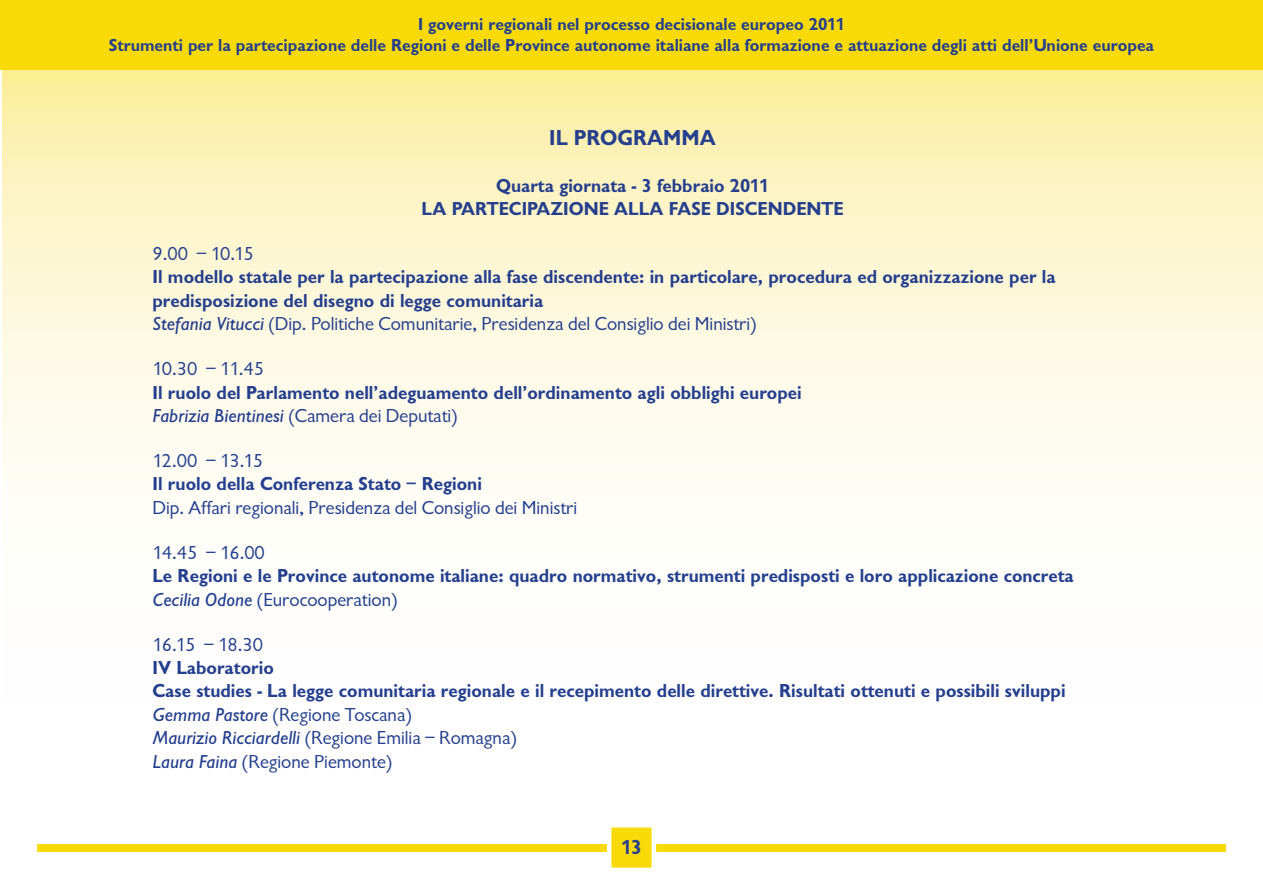
<style>
.page{position:relative;width:1263px;height:893px;background:#fff}
.page>*{position:absolute;margin:0;border:0;box-sizing:border-box;transform-origin:0 0}
.t1{font:22.5px "Gill Sans Bld";color:#253f8e}
.t2{font:21px "Gill Sans Bld";color:#253f8e}
.t3{font:19.5px/23.4px "Gill Sans Bld";color:#253f8e}
.t4{font:19.5px/23.4px "Gill Sans Rgl";color:#253f8e}
.t5{font:18px/21.6px "Gill Sans Bld";color:#253f8e;text-align:center}
.s1{font-family:"Gill Sans Mdm Itl"}
</style>
<div class="page">
<svg style="left:2px;top:69px;width:1261px;height:410px;background:#fcf6d0"></svg>
<div style="left:0;top:0;width:1263px;height:69px;background:#f8da08"></div>
<div style="left:37px;top:844px;width:1188px;height:7px;background:#f8da08"></div>
<div style="left:607px;top:823px;width:49px;height:49px;background:#f8da08;border:4px solid #fff"></div>
<p class="t5" style="left:109px;top:14px;width:1047px">I governi regionali nel processo decisionale europeo 2011<br>Strumenti per la partecipazione delle Regioni e delle Province autonome italiane alla formazione e attuazione degli atti dell’Unione europea</p>
<p class="t1" style="left:549px;top:122px;width:168px">Il programma</p>
<p class="t3" style="left:496px;top:175px;width:275px">Quarta giornata - 3 febbraio 2011</p>
<p class="t3" style="left:422px;top:198px;width:53px">LA PARTEC</p>
<p class="t3" style="left:522px;top:198px;width:61px">IPAZIONE</p>
<p class="t3" style="left:614px;top:198px;width:14px">ALLA</p>
<p class="t3" style="left:669px;top:198px;width:21px">FASE</p>
<p class="t3" style="left:716px;top:198px;width:32px">DISCENDENTE</p>
<p class="t4" style="left:153px;top:243px;width:103px">9.00 – 10.15</p>
<p class="t3" style="left:153px;top:267px;width:905px">Il modello statale per la partecipazione alla fase discendente: in particolare, procedura ed organizzazione per la predisposizione del disegno di legge comunitaria</p>
<p class="t4" style="left:153px;top:314px;width:606px"><span class="s1">Stefania Vitucci</span> (Dip. Politiche Comunitarie, Presidenza del Consiglio dei Ministri)</p>
<p class="t4" style="left:152px;top:359px;width:113px">10.30 – 11.45</p>
<p class="t3" style="left:152px;top:382px;width:651px">Il ruolo del Parlamento nell’adeguamento dell’ordinamento agli obblighi europei</p>
<p class="t4" style="left:152px;top:405px;width:307px"><span class="s1">Fabrizia Bientinesi</span> (Camera dei Deputati)</p>
<p class="t4" style="left:152px;top:450px;width:112px">12.00 – 13.15</p>
<p class="t3" style="left:152px;top:474px;width:331px">Il ruolo della Conferenza Stato – Regioni</p>
<p class="t4" style="left:152px;top:497px;width:426px">Dip. Affari regionali, Presidenza del Consiglio dei Ministri</p>
<p class="t4" style="left:152px;top:542px;width:114px">14.45 – 16.00</p>
<p class="t3" style="left:152px;top:566px;width:923px">Le Regioni e le Province autonome italiane: quadro normativo, strumenti predisposti e loro applicazione concreta</p>
<p class="t4" style="left:152px;top:589px;width:247px"><span class="s1">Cecilia Odone</span> (Eurocooperation)</p>
<p class="t4" style="left:152px;top:634px;width:112px">16.15 – 18.30</p>
<p class="t3" style="left:152px;top:657px;width:914px">IV Laboratorio<br>Case studies - La legge comunitaria regionale e il recepimento delle direttive. Risultati ottenuti e possibili sviluppi</p>
<p class="t4" style="left:152px;top:704px;width:366px"><span class="s1">Gemma Pastore</span> (Regione Toscana)<br><span class="s1">Maurizio Ricciardelli</span> (Regione Emilia – Romagna)<br><span class="s1">Laura Faina</span> (Regione Piemonte)</p>
<p class="t2" style="left:621px;top:833px;width:23px">13</p>
</div>
